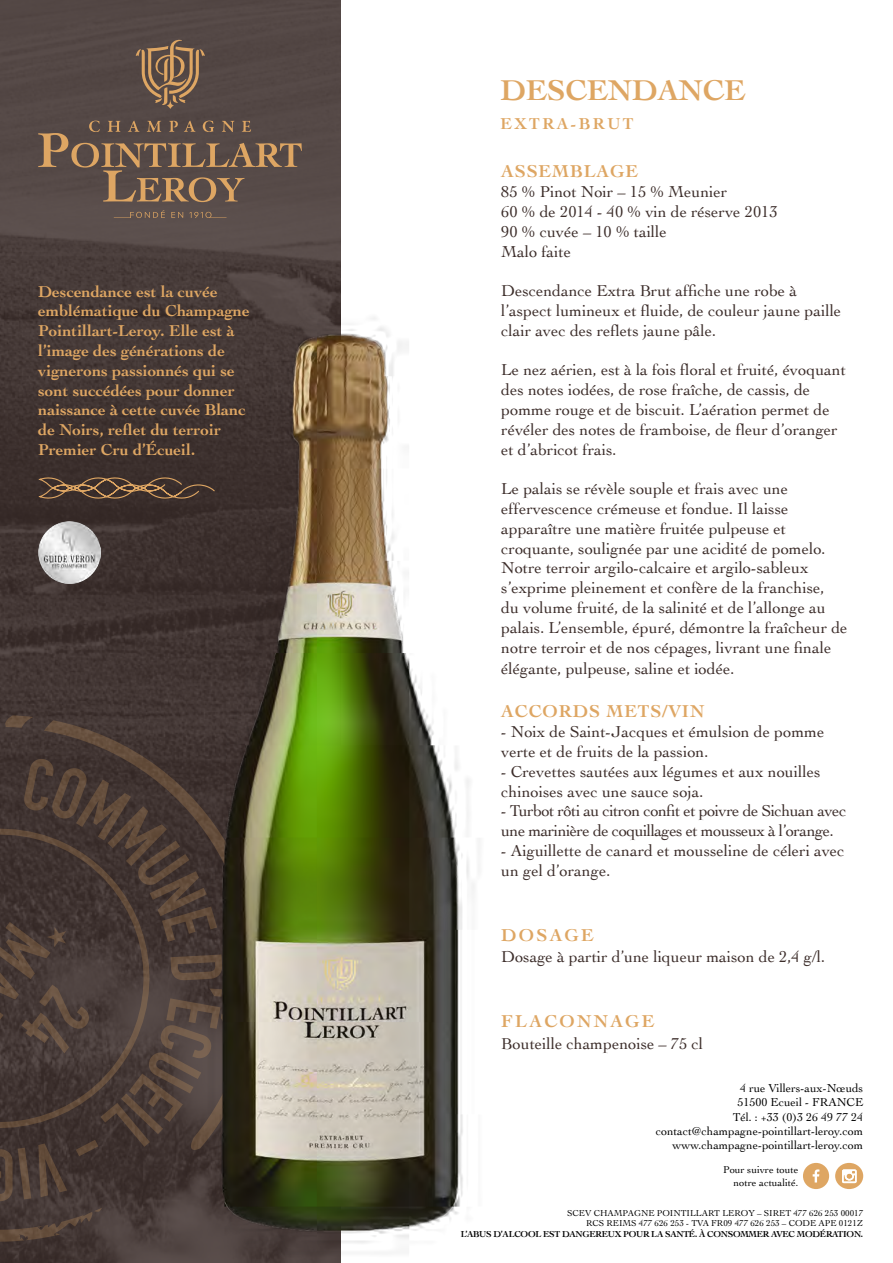
<style>
.page{position:relative;width:893px;height:1263px;background:#fff}
.page>*{position:absolute;margin:0;border:0;box-sizing:border-box;transform-origin:0 0}
.t1{font:700 30px "Cochin";color:#dea663}
.t2{font:700 18px "Cochin";letter-spacing:.05em;color:#dea663}
.t3{font:700 18px "Cochin";letter-spacing:.125em;color:#dea663}
.t4{font:16.5px/19.8px "Cochin";color:#3c2d2a}
.t5{font:700 16.5px/19.8px "Cochin";color:#dea663}
.t6{font:16.5px/19.8px "Cochin";letter-spacing:-.03em;color:#3c2d2a}
.t7{font:700 16.5px "Cochin";letter-spacing:.15em;color:#dea663}
.t8{font:12px/14.4px "Cochin";color:#000;text-align:right}
.t9{font:10.5px/12.6px "Cochin";color:#000;text-align:right}
.t10{font:9px/10.8px "Cochin";color:#000;text-align:right}
.t11{font:700 9px "Cochin";letter-spacing:-.03em;color:#000}
</style>
<div class="page">
<img style="left:0;top:0;width:340px;height:1263px">
<svg style="left:38px;top:476px;width:96px;height:24px;background:#5e4837"></svg>
<svg style="left:44px;top:720px;width:90px;height:39px;background:#4d3e36"></svg>
<svg style="left:5px;top:715px;width:28px;height:13px"></svg>
<svg style="left:0;top:759px;width:134px;height:492px;background:#473a35"></svg>
<svg style="left:38px;top:121px;width:264px;height:81px;background:#6d594b"></svg>
<svg style="left:167px;top:100px;width:7px;height:9px"></svg>
<svg style="left:136px;top:40px;width:69px;height:65px;background:#7b624d"></svg>
<svg style="left:114px;top:210px;width:51px;height:8px"></svg>
<svg style="left:171px;top:212px;width:12px;height:6px"></svg>
<svg style="left:189px;top:212px;width:38px;height:6px"></svg>
<img style="left:134px;top:285px;width:346px;height:978px">
<svg style="left:803px;top:1163px;width:26px;height:26px"></svg>
<svg style="left:835px;top:1163px;width:28px;height:26px"></svg>
<img style="left:38px;top:521px;width:63px;height:62px">
<p class="t5" style="left:38px;top:280px;width:213px">Descendance est la cuvée emblématique du Champagne<br>Pointillart-Leroy. Elle est à l’image des générations de vignerons passionnés qui se sont succédées pour donner naissance à cette cuvée Blanc de Noirs, reflet du terroir<br>Premier Cru d’Écueil.</p>
<h1 class="t1" style="left:500px;top:70px;width:247px">DESCENDANCE</h1>
<p class="t7" style="left:500px;top:112px;width:135px">EXTRA-BRUT</p>
<p class="t2" style="left:501px;top:159px;width:138px">ASSEMBLAGE</p>
<p class="t4" style="left:501px;top:181px;width:278px">85 % Pinot Noir – 15 % Meunier<br>60 % de 2014 - 40 % vin de réserve 2013<br>90 % cuvée – 10 % taille<br>Malo faite</p>
<p class="t4" style="left:501px;top:280px;width:341px">Descendance Extra Brut affiche une robe à l’aspect lumineux et fluide, de couleur jaune paille clair avec des reflets jaune pâle.</p>
<p class="t4" style="left:501px;top:359px;width:346px">Le nez aérien, est à la fois floral et fruité, évoquant des notes iodées, de rose fraîche, de cassis, de pomme rouge et de biscuit. L’aération permet de révéler des notes de framboise, de fleur d’oranger et d’abricot frais.</p>
<p class="t4" style="left:501px;top:478px;width:348px">Le palais se révèle souple et frais avec une effervescence crémeuse et fondue. Il laisse apparaître une matière fruitée pulpeuse et croquante, soulignée par une acidité de pomelo.<br>Notre terroir argilo-calcaire et argilo-sableux s’exprime pleinement et confère de la franchise,<br>du volume fruité, de la salinité et de l’allonge au palais. L’ensemble, épuré, démontre la fraîcheur de notre terroir et de nos cépages, livrant une finale</p>
<p class="t4" style="left:501px;top:658px;width:235px">élégante, pulpeuse, saline et iodée.</p>
<p class="t2" style="left:501px;top:699px;width:205px">ACCORDS METS/VIN</p>
<p class="t4" style="left:501px;top:721px;width:325px">- Noix de Saint-Jacques et émulsion de pomme verte et de fruits de la passion.</p>
<p class="t4" style="left:501px;top:761px;width:321px">- Crevettes sautées aux légumes et aux nouilles chinoises avec une sauce soja.</p>
<p class="t6" style="left:501px;top:800px;width:347px">- Turbot rôti au citron confit et poivre de Sichuan avec une marinière de coquillages et mousseux à l’orange.</p>
<p class="t4" style="left:501px;top:840px;width:345px">- Aiguillette de canard et mousseline de céleri avec un gel d’orange.</p>
<p class="t2" style="left:501px;top:923px;width:94px">DOSAGE</p>
<p class="t4" style="left:501px;top:946px;width:325px">Dosage à partir d’une liqueur maison de 2,4 g/l.</p>
<p class="t3" style="left:501px;top:1009px;width:155px">FLACONNAGE</p>
<p class="t4" style="left:501px;top:1033px;width:203px">Bouteille champenoise – 75 cl</p>
<p class="t8" style="left:656px;top:1080px;width:209px">4 rue Villers-aux-Nœuds<br>51500 Ecueil - FRANCE<br>Tél. : +33 (0)3 26 49 77 24 contact@champagne-pointillart-leroy.com www.champagne-pointillart-leroy.com</p>
<p class="t9" style="left:723px;top:1163px;width:77px">Pour suivre toute notre actualité.</p>
<p class="t10" style="left:567px;top:1207px;width:297px">SCEV CHAMPAGNE POINTILLART LEROY – SIRET 477 626 253 00017<br>RCS REIMS 477 626 253 - TVA FR09 477 626 253 – CODE APE 0121Z</p>
<p class="t11" style="left:461px;top:1228px;width:404px">L’ABUS D’ALCOOL EST DANGEREUX POUR LA SANTÉ. À CONSOMMER AVEC MODÉRATION.</p>
</div>
